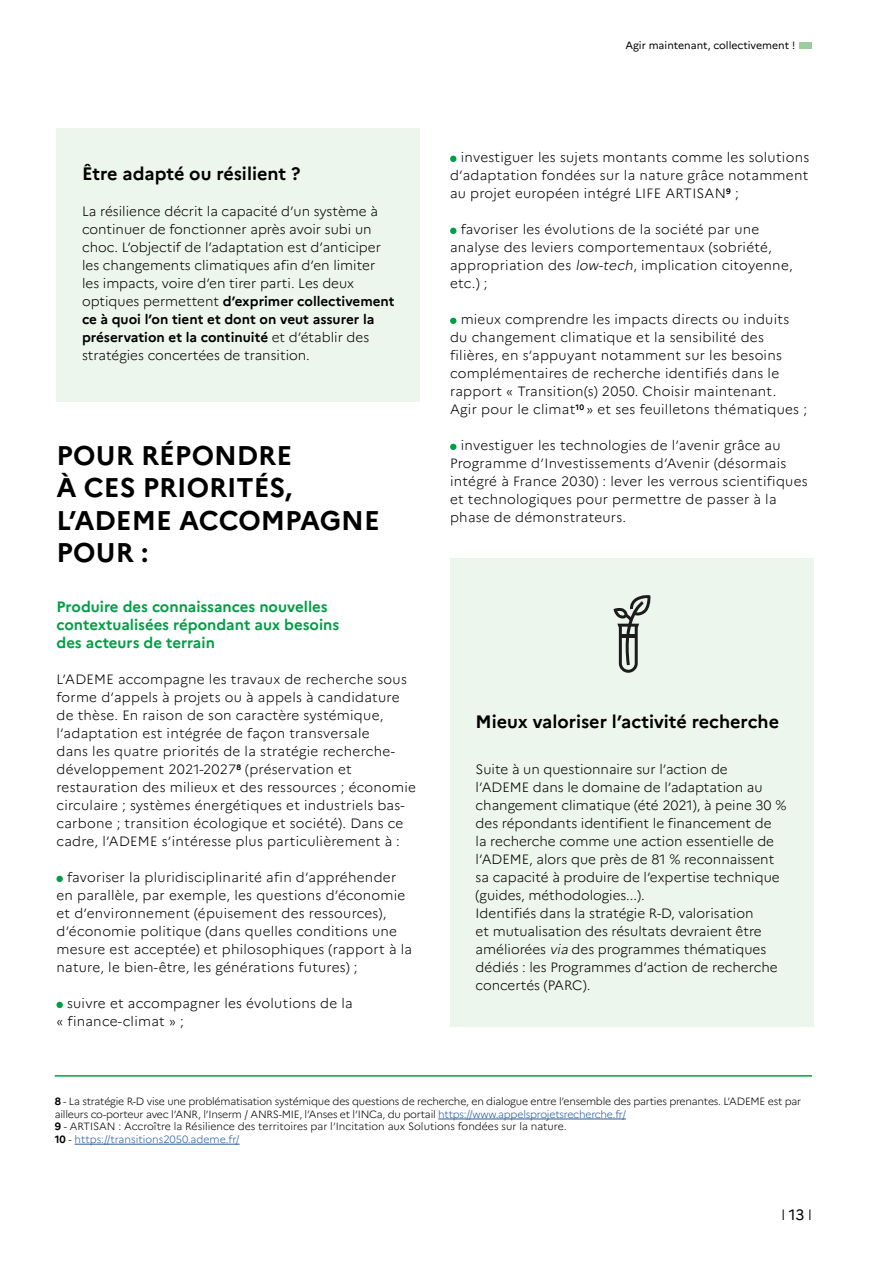
<style>
.page{position:relative;width:882px;height:1263px;background:#fff}
.page>*{position:absolute;margin:0;border:0;box-sizing:border-box;transform-origin:0 0}
.t1{font:700 27px/32.4px "Marianne";color:#000}
.t2{font:700 18px "Marianne";color:#000}
.t3{font:700 15px/18px "Marianne";color:#009e45}
.t4{font:300 15px "Marianne";color:#000}
.t5{font:300 13.5px/18px "Marianne";letter-spacing:.02em;color:#000}
.t6{font:300 13.5px/18px "Marianne";color:#000}
.t7{font:300 10.5px/12.6px "Marianne";letter-spacing:-.02em;color:#000}
.t8{font:10.5px "Marianne";color:#000}
.s1{font-weight:700}
.s2{font-style:italic}
.s3{color:#275b9b}
.s4{font-weight:400}
</style>
<div class="page">
<div style="left:799px;top:42px;width:13px;height:7px;background:#9ccd9f"></div>
<div style="left:56px;top:129px;width:364px;height:273px;background:#edf6ed"></div>
<div style="left:450px;top:558px;width:363px;height:468px;background:#edf6ed"></div>
<div style="left:56px;top:876px;width:7px;height:6px;background:#009e45;border-radius:50%"></div>
<div style="left:56px;top:1002px;width:7px;height:6px;background:#009e45;border-radius:50%"></div>
<svg style="left:450px;top:156px;width:6px;height:6px"></svg>
<svg style="left:450px;top:228px;width:6px;height:6px"></svg>
<svg style="left:450px;top:318px;width:6px;height:6px"></svg>
<svg style="left:450px;top:444px;width:6px;height:6px"></svg>
<hr style="left:55px;top:1075px;width:756px;height:1px;background:#009e45">
<hr style="left:438px;top:1119px;width:188px;height:1px;background:#275b9b">
<hr style="left:75px;top:1144px;width:164px;height:1px;background:#275b9b">
<svg style="left:613px;top:595px;width:38px;height:78px"></svg>
<hr style="left:620px;top:634px;width:16px;height:3px;background:#1c1c1c">
<p class="t8" style="left:625px;top:39px;width:171px">Agir maintenant, collectivement !</p>
<p class="t2" style="left:82px;top:163px;width:220px">Être adapté ou résilient ?</p>
<p class="t6" style="left:82px;top:202px;width:314px">La résilience décrit la capacité d’un système à continuer de fonctionner après avoir subi un choc. L’objectif de l’adaptation est d’anticiper les changements climatiques afin d’en limiter les impacts, voire d’en tirer parti. Les deux optiques permettent <span class="s1">d’exprimer collectivement ce à quoi l’on tient et dont on veut assurer la préservation et la continuité</span> et d’établir des stratégies concertées de transition.</p>
<h4 class="t1" style="left:56px;top:439px;width:325px">POUR RÉPONDRE<br>À CES PRIORITÉS,<br>L’ADEME ACCOMPAGNE<br>POUR :</h4>
<h5 class="t3" style="left:56px;top:598px;width:284px">Produire des connaissances nouvelles contextualisées répondant aux besoins des acteurs de terrain</h5>
<p class="t5" style="left:56px;top:670px;width:361px">L’ADEME accompagne les travaux de recherche sous forme d’appels à projets ou à appels à candidature de thèse. En raison de son caractère systémique, l’adaptation est intégrée de façon transversale<br>dans les quatre priorités de la stratégie recherche&shy;développement 2021-2027<sup>8</sup> (préservation et restauration des milieux et des ressources ; économie circulaire ; systèmes énergétiques et industriels bas&shy;carbone ; transition écologique et société). Dans ce cadre, l’ADEME s’intéresse plus particulièrement à :</p>
<p class="t5" style="left:56px;top:868px;width:357px;text-indent:11px">favoriser la pluridisciplinarité afin d’appréhender en parallèle, par exemple, les questions d’économie et d’environnement (épuisement des ressources), d’économie politique (dans quelles conditions une mesure est acceptée) et philosophiques (rapport à la nature, le bien-être, les générations futures) ;</p>
<p class="t5" style="left:56px;top:994px;width:298px;text-indent:11px">suivre et accompagner les évolutions de la « finance-climat » ;</p>
<p class="t5" style="left:450px;top:148px;width:360px;text-align:justify;text-indent:11px">investiguer les sujets montants comme les solutions d’adaptation fondées sur la nature grâce notamment au projet européen intégré LIFE ARTISAN<sup>9</sup> ;</p>
<p class="t5" style="left:450px;top:220px;width:344px;text-indent:11px">favoriser les évolutions de la société par une analyse des leviers comportementaux (sobriété, appropriation des <span class="s2">low-tech</span>, implication citoyenne, etc.) ;</p>
<p class="t5" style="left:450px;top:310px;width:358px;text-indent:11px">mieux comprendre les impacts directs ou induits du changement climatique et la sensibilité des filières, en s’appuyant notamment sur les besoins complémentaires de recherche identifiés dans le rapport « Transition(s) 2050. Choisir maintenant.<br>Agir pour le climat<sup>10</sup> » et ses feuilletons thématiques ;</p>
<p class="t5" style="left:450px;top:436px;width:359px;text-indent:11px">investiguer les technologies de l’avenir grâce au Programme d’Investissements d’Avenir (désormais intégré à France 2030) : lever les verrous scientifiques et technologiques pour permettre de passer à la phase de démonstrateurs.</p>
<p class="t2" style="left:475px;top:710px;width:305px">Mieux valoriser l’activité recherche</p>
<p class="t6" style="left:475px;top:760px;width:312px">Suite à un questionnaire sur l’action de<br>l’ADEME dans le domaine de l’adaptation au changement climatique (été 2021), à peine 30 % des répondants identifient le financement de<br>la recherche comme une action essentielle de l’ADEME, alors que près de 81 % reconnaissent sa capacité à produire de l’expertise technique (guides, méthodologies...).<br>Identifiés dans la stratégie R-D, valorisation<br>et mutualisation des résultats devraient être améliorées <span class="s2">via</span> des programmes thématiques dédiés : les Programmes d’action de recherche concertés (PARC).</p>
<p class="t7" style="left:55px;top:1095px;width:748px"><span class="s1">8</span> - La stratégie R-D vise une problématisation systémique des questions de recherche, en dialogue entre l’ensemble des parties prenantes. L’ADEME est par ailleurs co-porteur avec l’ANR, l’Inserm / ANRS-MIE, l’Anses et l’INCa, du portail <span class="s3">https://www.appelsprojetsrecherche.fr/<br></span><span class="s1">9</span> - ARTISAN : Accroître la Résilience des territoires par l’Incitation aux Solutions fondées sur la nature.<br><span class="s1">10</span> - <span class="s3">https://transitions2050.ademe.fr/</span></p>
<p class="t4" style="left:781px;top:1206px;width:32px">I<span class="s4">13</span>I</p>
</div>
